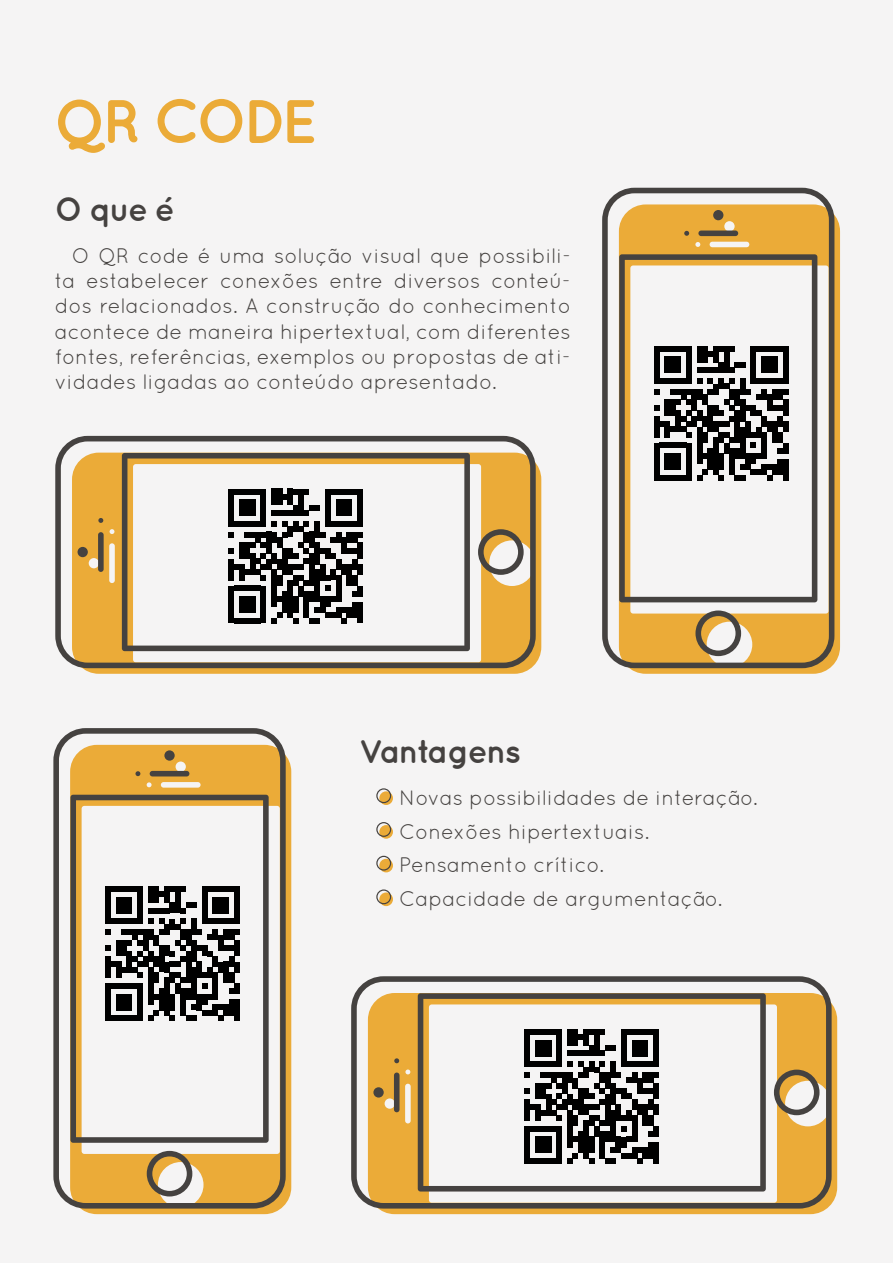
<style>
.page{position:relative;width:893px;height:1263px;background:#f5f4f4}
.page>*{position:absolute;margin:0;border:0;box-sizing:border-box;transform-origin:0 0}
.t1{font:700 61.2px "Quicksand";letter-spacing:-.075em;color:#ebab38}
.t2{font:700 33px "Quicksand";letter-spacing:-.05em;color:#454240}
.t3{font:21px/25.2px "Quicksand";color:#454240;text-align:justify}
</style>
<div class="page">
<svg style="left:379px;top:791px;width:14px;height:14px"></svg>
<svg style="left:376px;top:788px;width:15px;height:15px"></svg>
<svg style="left:379px;top:825px;width:14px;height:14px"></svg>
<svg style="left:376px;top:822px;width:15px;height:15px"></svg>
<svg style="left:379px;top:859px;width:14px;height:13px"></svg>
<svg style="left:376px;top:856px;width:15px;height:14px"></svg>
<svg style="left:379px;top:892px;width:14px;height:14px"></svg>
<svg style="left:376px;top:889px;width:15px;height:15px"></svg>
<svg style="left:80px;top:756px;width:211px;height:458px;background:#e6ab42"></svg>
<svg style="left:53px;top:728px;width:233px;height:480px"></svg>
<div style="left:105px;top:886px;width:6px;height:33px;background:#000"></div>
<div style="left:105px;top:994px;width:6px;height:16px;background:#000"></div>
<div style="left:105px;top:1010px;width:6px;height:11px;background:#000"></div>
<div style="left:116px;top:897px;width:5px;height:16px;background:#000"></div>
<div style="left:116px;top:994px;width:5px;height:16px;background:#000"></div>
<div style="left:121px;top:897px;width:6px;height:16px;background:#000"></div>
<div style="left:121px;top:994px;width:6px;height:16px;background:#000"></div>
<div style="left:127px;top:897px;width:5px;height:16px;background:#000"></div>
<div style="left:127px;top:994px;width:5px;height:16px;background:#000"></div>
<svg style="left:111px;top:886px;width:26px;height:6px"></svg>
<svg style="left:111px;top:1015px;width:26px;height:6px"></svg>
<div style="left:137px;top:886px;width:6px;height:33px;background:#000"></div>
<div style="left:137px;top:994px;width:6px;height:16px;background:#000"></div>
<div style="left:137px;top:1010px;width:6px;height:11px;background:#000"></div>
<div style="left:148px;top:886px;width:6px;height:16px;background:#000"></div>
<div style="left:148px;top:994px;width:6px;height:11px;background:#000"></div>
<div style="left:154px;top:886px;width:5px;height:16px;background:#000"></div>
<svg style="left:159px;top:892px;width:5px;height:5px"></svg>
<svg style="left:105px;top:919px;width:59px;height:80px"></svg>
<div style="left:159px;top:994px;width:5px;height:16px;background:#000"></div>
<div style="left:164px;top:886px;width:6px;height:16px;background:#000"></div>
<svg style="left:148px;top:908px;width:22px;height:5px"></svg>
<div style="left:164px;top:924px;width:6px;height:11px;background:#000"></div>
<div style="left:164px;top:945px;width:6px;height:11px;background:#000"></div>
<div style="left:164px;top:962px;width:6px;height:10px;background:#000"></div>
<div style="left:164px;top:978px;width:6px;height:16px;background:#000"></div>
<div style="left:164px;top:994px;width:6px;height:16px;background:#000"></div>
<div style="left:170px;top:902px;width:5px;height:11px;background:#000"></div>
<div style="left:170px;top:994px;width:5px;height:16px;background:#000"></div>
<div style="left:175px;top:886px;width:5px;height:27px;background:#000"></div>
<svg style="left:170px;top:886px;width:16px;height:6px"></svg>
<div style="left:180px;top:994px;width:6px;height:16px;background:#000"></div>
<svg style="left:180px;top:902px;width:17px;height:11px"></svg>
<div style="left:197px;top:994px;width:5px;height:16px;background:#000"></div>
<div style="left:202px;top:886px;width:5px;height:33px;background:#000"></div>
<div style="left:202px;top:994px;width:5px;height:11px;background:#000"></div>
<div style="left:213px;top:897px;width:5px;height:16px;background:#000"></div>
<div style="left:218px;top:897px;width:6px;height:16px;background:#000"></div>
<div style="left:224px;top:897px;width:5px;height:16px;background:#000"></div>
<svg style="left:207px;top:886px;width:27px;height:6px"></svg>
<div style="left:229px;top:999px;width:5px;height:11px;background:#000"></div>
<svg style="left:148px;top:1005px;width:86px;height:16px"></svg>
<div style="left:234px;top:886px;width:6px;height:33px;background:#000"></div>
<svg style="left:170px;top:919px;width:70px;height:80px"></svg>
<div style="left:234px;top:945px;width:6px;height:11px;background:#000"></div>
<div style="left:234px;top:962px;width:6px;height:10px;background:#000"></div>
<div style="left:234px;top:983px;width:6px;height:11px;background:#000"></div>
<div style="left:234px;top:999px;width:6px;height:11px;background:#000"></div>
<div style="left:234px;top:1010px;width:6px;height:11px;background:#000"></div>
<svg style="left:629px;top:214px;width:211px;height:460px;background:#e1a944"></svg>
<svg style="left:602px;top:188px;width:232px;height:480px"></svg>
<svg style="left:654px;top:346px;width:134px;height:134px"></svg>
<div style="left:783px;top:405px;width:5px;height:11px;background:#000"></div>
<div style="left:783px;top:421px;width:5px;height:11px;background:#000"></div>
<div style="left:783px;top:443px;width:5px;height:10px;background:#000"></div>
<div style="left:783px;top:459px;width:5px;height:11px;background:#000"></div>
<div style="left:783px;top:470px;width:5px;height:10px;background:#000"></div>
<svg style="left:377px;top:1004px;width:460px;height:210px;background:#e0a742"></svg>
<svg style="left:351px;top:976px;width:481px;height:232px"></svg>
<svg style="left:524px;top:1029px;width:135px;height:135px"></svg>
<div style="left:653px;top:1088px;width:6px;height:11px;background:#000"></div>
<div style="left:653px;top:1104px;width:6px;height:11px;background:#000"></div>
<div style="left:653px;top:1126px;width:6px;height:11px;background:#000"></div>
<div style="left:653px;top:1142px;width:6px;height:11px;background:#000"></div>
<div style="left:653px;top:1153px;width:6px;height:11px;background:#000"></div>
<svg style="left:82px;top:463px;width:459px;height:211px;background:#e7ae46"></svg>
<svg style="left:55px;top:436px;width:481px;height:232px"></svg>
<svg style="left:228px;top:489px;width:135px;height:134px"></svg>
<div style="left:357px;top:548px;width:6px;height:11px;background:#000"></div>
<div style="left:357px;top:564px;width:6px;height:11px;background:#000"></div>
<div style="left:357px;top:586px;width:6px;height:10px;background:#000"></div>
<div style="left:357px;top:602px;width:6px;height:10px;background:#000"></div>
<div style="left:357px;top:612px;width:6px;height:11px;background:#000"></div>
<h1 class="t1" style="left:54px;top:85px;width:265px">QR CODE</h1>
<h2 class="t2" style="left:55px;top:189px;width:122px">O que é</h2>
<p class="t3" style="left:55px;top:243px;width:518px;text-indent:17px">O QR code é uma solução visual que possibili&shy;ta estabelecer conexões entre diversos conteú&shy;dos relacionados. A construção do conhecimento acontece de maneira hipertextual, com diferentes fontes, referências, exemplos ou propostas de ati&shy;vidades ligadas ao conteúdo apresentado.</p>
<h2 class="t2" style="left:359px;top:731px;width:163px">Vantagens</h2>
<p class="t3" style="left:399px;top:780px;width:360px;line-height:33.8px;text-align:left">Novas possibilidades de interação.<br>Conexões hipertextuais.<br>Pensamento crítico.<br>Capacidade de argumentação.</p>
</div>
